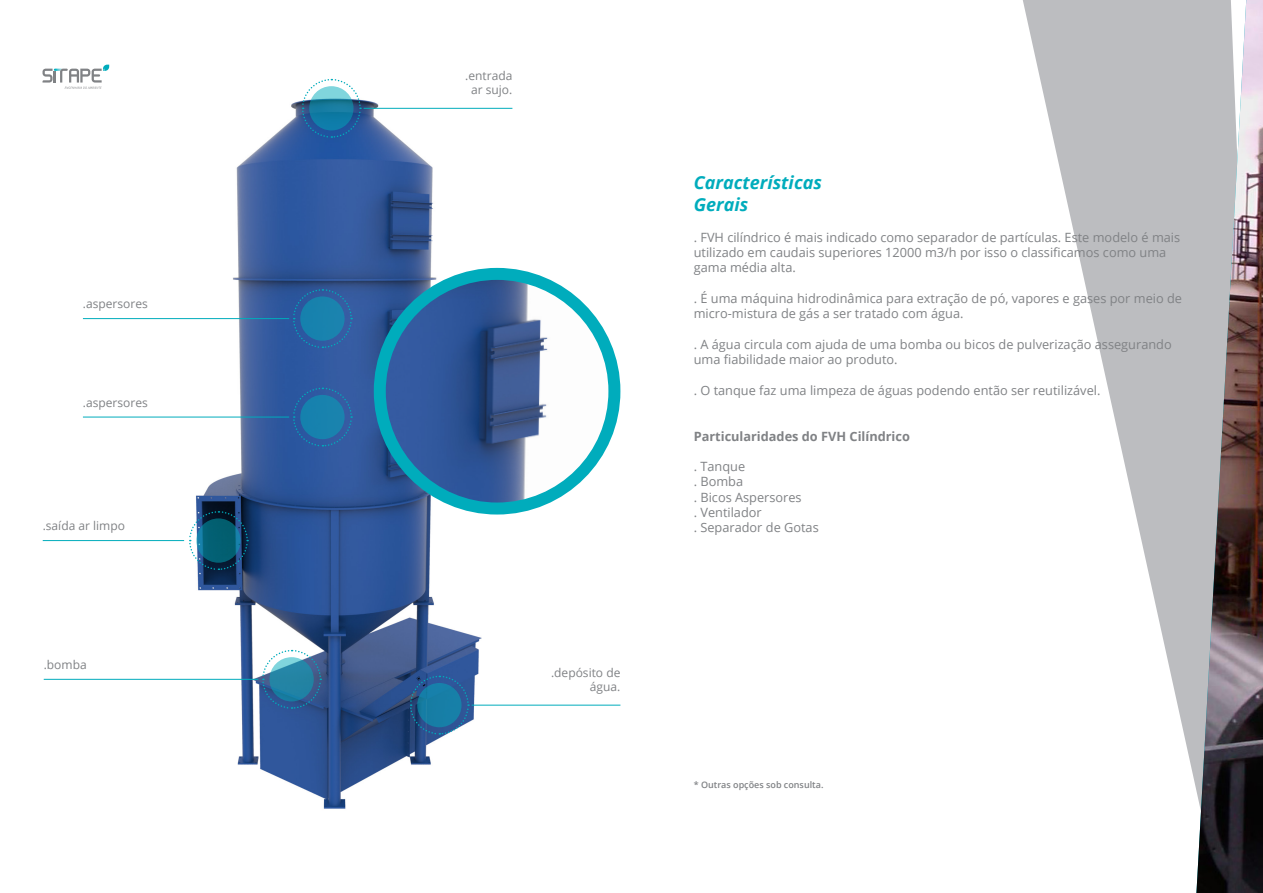
<style>
.page{position:relative;width:1263px;height:893px;background:#fff}
.page>*{position:absolute;margin:0;border:0;box-sizing:border-box;transform-origin:0 0}
.t1{font:italic 700 18px "Open Sans";color:#00acbc}
.t2{font:12.75px/15.3px "Open Sans";color:#808285}
.t3{font:700 12.75px "Open Sans";color:#808285}
.t4{font:12px "Open Sans";color:#808285}
.t5{font:600 9px "Open Sans";color:#808285}
</style>
<div class="page">
<img style="left:62px;top:100px;width:479px;height:709px">
<svg style="left:1023px;top:0;width:173px;height:788px"></svg>
<img style="left:1196px;top:0;width:67px;height:893px">
<svg style="left:43px;top:65px;width:66px;height:24px"></svg>
<img style="left:380px;top:274px;width:234px;height:234px;border-radius:117px">
<div style="left:374px;top:268px;width:246px;height:246px;border:12px solid #00acbc;border-radius:50%"></div>
<hr style="left:44px;top:679px;width:214px;height:1px;background:#00acbc">
<svg style="left:261px;top:649px;width:61px;height:60px"></svg>
<svg style="left:269px;top:657px;width:45px;height:44px;fill:#2484a5"></svg>
<hr style="left:472px;top:705px;width:148px;height:1px;background:#00acbc">
<svg style="left:409px;top:675px;width:61px;height:60px"></svg>
<div style="left:417px;top:683px;width:44px;height:44px;background:#177ea6;border-radius:50%"></div>
<hr style="left:83px;top:318px;width:206px;height:1px;background:#00acbc">
<svg style="left:292px;top:288px;width:61px;height:61px"></svg>
<div style="left:300px;top:296px;width:45px;height:45px;background:#1982ae;border-radius:50%"></div>
<hr style="left:364px;top:108px;width:148px;height:1px;background:#00acbc">
<svg style="left:301px;top:78px;width:61px;height:61px"></svg>
<svg style="left:309px;top:86px;width:44px;height:44px;fill:#157ca5"></svg>
<hr style="left:83px;top:417px;width:206px;height:1px;background:#00acbc">
<svg style="left:292px;top:387px;width:61px;height:60px"></svg>
<div style="left:300px;top:395px;width:45px;height:44px;background:#1882ae;border-radius:50%"></div>
<hr style="left:43px;top:540px;width:141px;height:1px;background:#00acbc">
<svg style="left:188px;top:510px;width:61px;height:61px"></svg>
<svg style="left:196px;top:518px;width:45px;height:45px;fill:#036072"></svg>
<p class="t4" style="left:83px;top:296px;width:66px">.aspersores</p>
<p class="t4" style="left:83px;top:394px;width:66px">.aspersores</p>
<p class="t4" style="left:43px;top:517px;width:84px">.saída ar limpo</p>
<p class="t4" style="left:44px;top:656px;width:44px">.bomba</p>
<p class="t4" style="left:465px;top:67px;width:49px">.entrada</p>
<p class="t4" style="left:471px;top:82px;width:43px">ar sujo.</p>
<p class="t4" style="left:551px;top:664px;width:71px">.depósito de</p>
<p class="t4" style="left:590px;top:679px;width:32px">água.</p>
<p class="t1" style="left:694px;top:170px;width:130px">Características</p>
<p class="t1" style="left:694px;top:192px;width:56px">Gerais</p>
<p class="t2" style="left:694px;top:229px;width:488px">. FVH cilíndrico é mais indicado como separador de partículas. Este modelo é mais utilizado em caudais superiores 12000 m3/h por isso o classificamos como uma gama média alta.</p>
<p class="t2" style="left:694px;top:290px;width:490px">. É uma máquina hidrodinâmica para extração de pó, vapores e gases por meio de micro-mistura de gás a ser tratado com água.</p>
<p class="t2" style="left:694px;top:336px;width:479px">. A água circula com ajuda de uma bomba ou bicos de pulverização assegurando uma fiabilidade maior ao produto.</p>
<p class="t2" style="left:694px;top:382px;width:408px">. O tanque faz uma limpeza de águas podendo então ser reutilizável.</p>
<p class="t3" style="left:694px;top:427px;width:218px">Particularidades do FVH Cilíndrico</p>
<p class="t2" style="left:694px;top:459px;width:53px">. Tanque</p>
<p class="t2" style="left:694px;top:474px;width:51px">. Bomba</p>
<p class="t2" style="left:694px;top:489px;width:109px">. Bicos Aspersores</p>
<p class="t2" style="left:694px;top:504px;width:70px">. Ventilador</p>
<p class="t2" style="left:694px;top:520px;width:127px">. Separador de Gotas</p>
<p class="t5" style="left:694px;top:779px;width:131px">* Outras opções sob consulta.</p>
</div>
